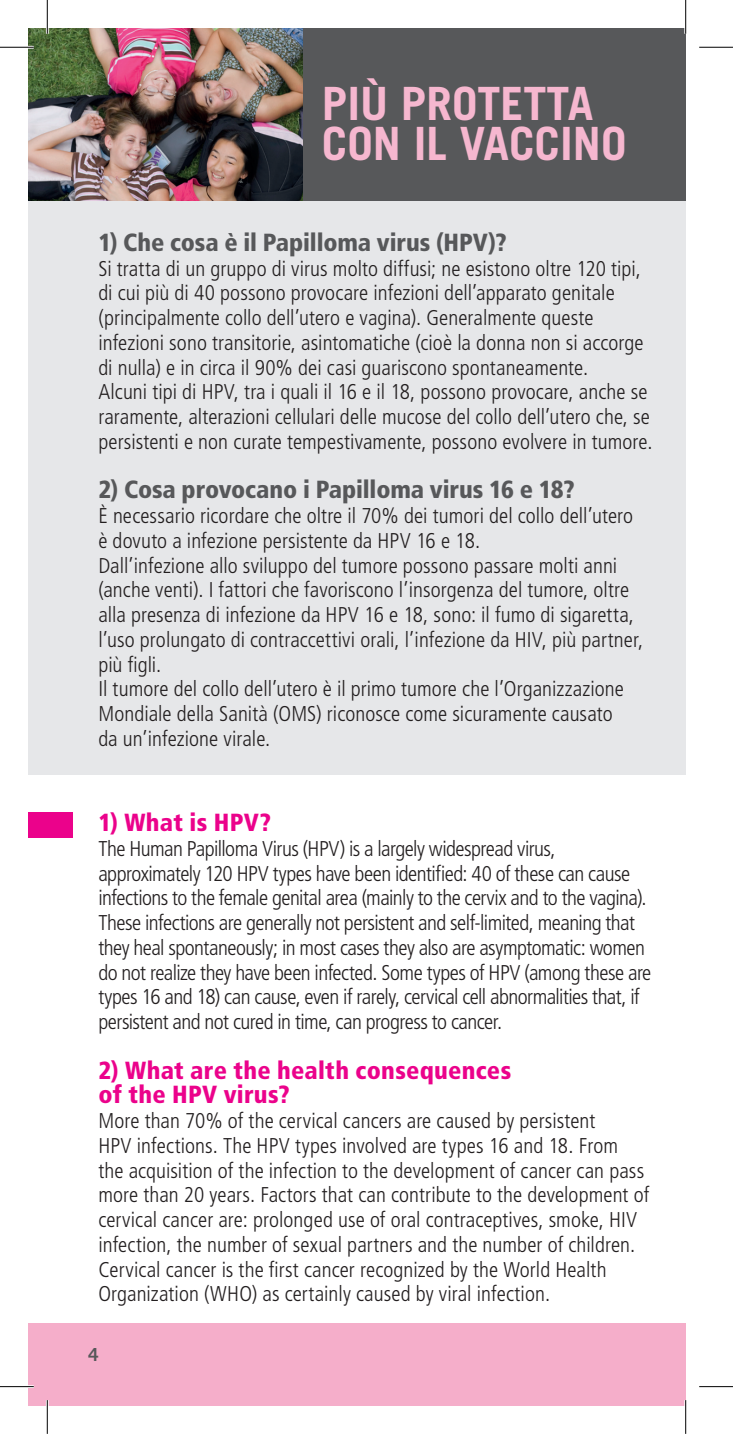
<style>
.page{position:relative;width:733px;height:1435px;background:#fff}
.page>*{position:absolute;margin:0;border:0;box-sizing:border-box;transform-origin:0 0}
.t1{font:700 45.9px/40.5px "Trade Gothic LT Std";color:#f6b7cf}
.Domanda{font:900 condensed 24.75px "Frutiger LT Std";letter-spacing:-.005em;color:#57585a}
.Domanda-2{font:900 condensed 24.75px "Frutiger LT Std";letter-spacing:.01em;color:#eb028b}
.Testo{font:300 condensed 21.38px/24.8px "Frutiger LT Std";color:#231f20}
.Testo-2{font:300 condensed 21.38px/24.8px "Frutiger LT Std";letter-spacing:-.025em;color:#231f20}
.t2{font:700 18px "Trade Gothic LT Std";color:#57585a}
</style>
<div class="page">
<div style="left:28px;top:200px;width:657px;height:574px;background:#e6e7e9"></div>
<div style="left:28px;top:813px;width:45px;height:25px;background:#eb028b"></div>
<div style="left:47px;top:28px;width:638px;height:172px;background:#57585a"></div>
<img style="left:28px;top:28px;width:274px;height:172px">
<div style="left:28px;top:1323px;width:657px;height:83px;background:#f5aeca"></div>
<hr style="left:685px;top:28px;width:1px;height:172px;background:#57585a">
<hr style="left:0;top:46px;width:34px;height:3px;background:#fff">
<hr style="left:0;top:1385px;width:34px;height:3px;background:#fff">
<hr style="left:46px;top:0;width:3px;height:34px;background:#fff">
<hr style="left:46px;top:1400px;width:3px;height:34px;background:#fff">
<hr style="left:684px;top:0;width:2px;height:34px;background:#fff">
<hr style="left:684px;top:1400px;width:2px;height:34px;background:#fff">
<hr style="left:0;top:47px;width:34px;height:1px;background:#000">
<hr style="left:699px;top:47px;width:33px;height:1px;background:#000">
<hr style="left:0;top:1386px;width:34px;height:1px;background:#000">
<hr style="left:699px;top:1386px;width:33px;height:1px;background:#000">
<hr style="left:47px;top:0;width:1px;height:34px;background:#000">
<hr style="left:47px;top:1400px;width:1px;height:34px;background:#000">
<hr style="left:685px;top:0;width:1px;height:34px;background:#000">
<hr style="left:685px;top:1400px;width:1px;height:34px;background:#000">
<h1 class="t1" style="left:322px;top:82px;width:306px">PIÙ PROTETTA<br>CON IL VACCINO</h1>
<p class="Domanda" style="left:98px;top:227px;width:409px">1) Che cosa è il Papilloma virus (HPV)?</p>
<p class="Testo" style="left:98px;top:256px;width:546px">Si tratta di un gruppo di virus molto diffusi; ne esistono oltre 120 tipi, di cui più di 40 possono provocare infezioni dell’apparato genitale (principalmente collo dell’utero e vagina). Generalmente queste infezioni sono transitorie, asintomatiche (cioè la donna non si accorge</p>
<p class="Testo" style="left:98px;top:355px;width:491px">di nulla) e in circa il 90% dei casi guariscono spontaneamente.</p>
<p class="Testo" style="left:98px;top:380px;width:555px">Alcuni tipi di HPV, tra i quali il 16 e il 18, possono provocare, anche se raramente, alterazioni cellulari delle mucose del collo dell’utero che, se persistenti e non curate tempestivamente, possono evolvere in tumore.</p>
<p class="Domanda" style="left:98px;top:475px;width:477px">2) Cosa provocano i Papilloma virus 16 e 18?</p>
<p class="Testo" style="left:98px;top:504px;width:536px">È necessario ricordare che oltre il 70% dei tumori del collo dell’utero</p>
<p class="Testo" style="left:98px;top:528px;width:383px">è dovuto a infezione persistente da HPV 16 e 18.</p>
<p class="Testo" style="left:98px;top:553px;width:546px">Dall’infezione allo sviluppo del tumore possono passare molti anni (anche venti). I fattori che favoriscono l’insorgenza del tumore, oltre alla presenza di infezione da HPV 16 e 18, sono: il fumo di sigaretta, l’uso prolungato di contraccettivi orali, l’infezione da HIV, più partner, più figli.</p>
<p class="Testo" style="left:98px;top:677px;width:527px">Il tumore del collo dell’utero è il primo tumore che l’Organizzazione<br>Mondiale della Sanità (OMS) riconosce come sicuramente causato</p>
<p class="Testo" style="left:98px;top:726px;width:173px">da un’infezione virale.</p>
<p class="Domanda-2" style="left:98px;top:808px;width:174px">1) What is HPV?</p>
<p class="Testo-2" style="left:98px;top:836px;width:554px">The Human Papilloma Virus (HPV) is a largely widespread virus, approximately 120 HPV types have been identified: 40 of these can cause infections to the female genital area (mainly to the cervix and to the vagina).<br>These infections are generally not persistent and self-limited, meaning that they heal spontaneously; in most cases they also are asymptomatic: women do not realize they have been infected. Some types of HPV (among these are types 16 and 18) can cause, even if rarely, cervical cell abnormalities that, if persistent and not cured in time, can progress to cancer.</p>
<p class="Domanda-2" style="left:98px;top:1055px;width:414px">2) What are the health consequences</p>
<p class="Domanda-2" style="left:98px;top:1080px;width:193px">of the HPV virus?</p>
<p class="Testo" style="left:98px;top:1109px;width:498px">More than 70% of the cervical cancers are caused by persistent</p>
<p class="Testo" style="left:98px;top:1133px;width:552px">HPV infections. The HPV types involved are types 16 and 18. From<br>the acquisition of the infection to the development of cancer can pass more than 20 years. Factors that can contribute to the development of cervical cancer are: prolonged use of oral contraceptives, smoke, HIV infection, the number of sexual partners and the number of children.<br>Cervical cancer is the first cancer recognized by the World Health Organization (WHO) as certainly caused by viral infection.</p>
<p class="t2" style="left:88px;top:1344px;width:12px">4</p>
</div>
